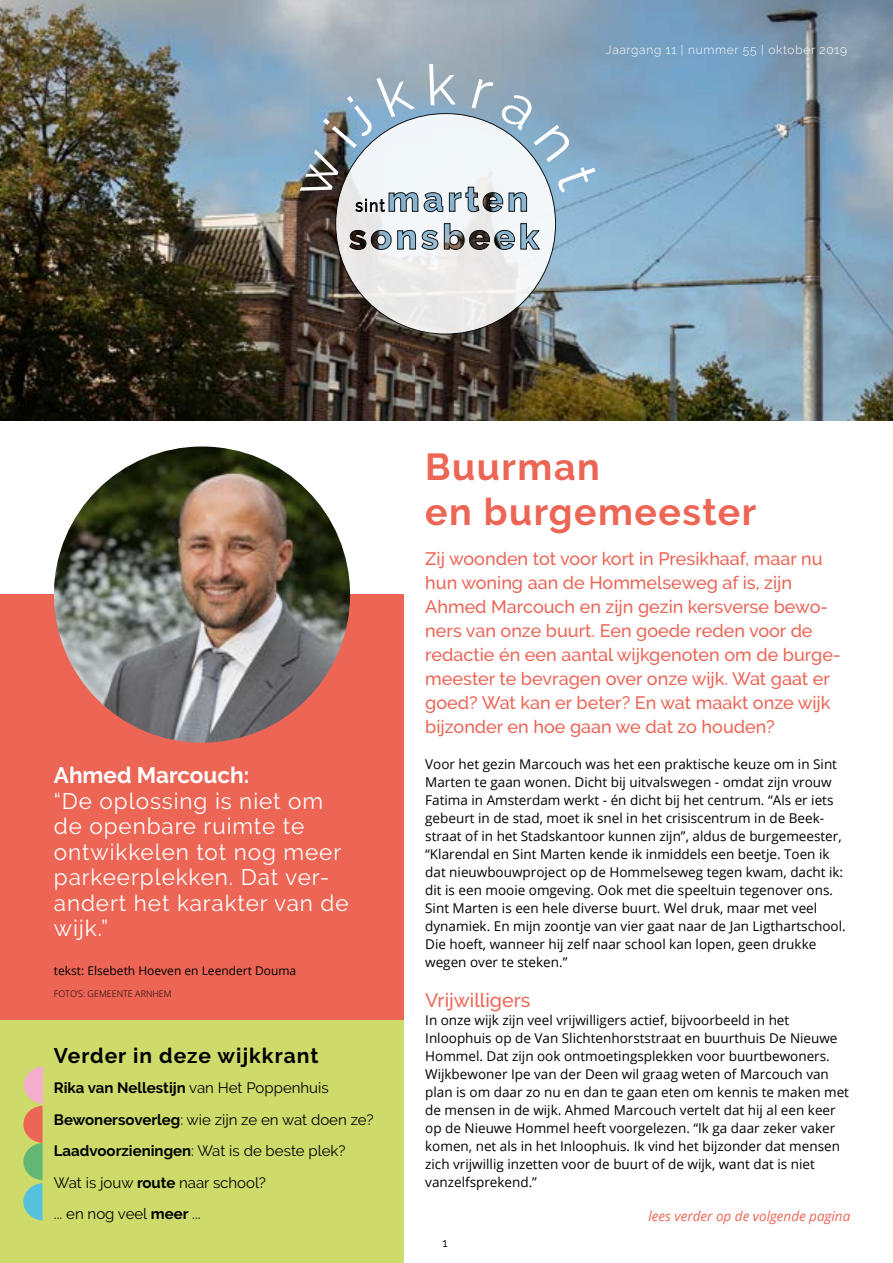
<style>
.page{position:relative;width:893px;height:1263px;background:#fff}
.page>*{position:absolute;margin:0;border:0;box-sizing:border-box;transform-origin:0 0}
.t1{font:700 37.5px/45px "Raleway";letter-spacing:.04em;color:#ec6555}
.t2{font:22.5px/25.5px "Raleway";letter-spacing:.04em;color:#fff}
.t3{font:700 22.5px "Raleway";color:#fff}
.t4{font:700 21px "Raleway";letter-spacing:.05em;color:#000}
.t5{font:500 19.5px "Raleway";color:#ec6555}
.t6{font:500 18px/24px "Raleway";color:#ec6555}
.t7{font:15px/31.5px "Raleway";color:#000}
.t8{font:13.5px/18px "Open Sans";color:#000}
.t9{font:italic 13.5px "Open Sans";color:#ec6555}
.t10{font:12px "Open Sans";color:#000}
.t11{font:300 12px "Raleway";letter-spacing:.06em;color:#fff}
.t12{font:12px "Raleway";color:#000}
.t13{font:300 9px "Open Sans";color:#000}
.s1{font-weight:700}
</style>
<div class="page">
<div style="left:0;top:1012px;width:404px;height:251px;background:#cedb6a"></div>
<div style="left:0;top:595px;width:404px;height:425px;background:#ec6555"></div>
<img style="left:0;top:0;width:893px;height:421px">
<img style="left:54px;top:446px;width:296px;height:297px;border-radius:148px">
<svg style="left:23px;top:1066px;width:20px;height:154px"></svg>
<svg style="left:300px;top:78px;width:115px;height:113px;background:#90a4b3"></svg>
<svg style="left:429px;top:64px;width:27px;height:41px"></svg>
<svg style="left:472px;top:79px;width:123px;height:122px;background:#91aec5"></svg>
<svg style="left:336px;top:113px;width:220px;height:221px"></svg>
<p class="t11" style="left:606px;top:43px;width:243px">Jaargang 11 | nummer 55 | oktober 2019</p>
<h2 class="t3" style="left:54px;top:762px;width:197px">Ahmed Marcouch:</h2>
<h2 class="t2" style="left:54px;top:788px;width:296px">“De oplossing is niet om de openbare ruimte te ontwikkelen tot nog meer parkeerplekken. Dat ver&shy;andert het karakter van de wijk.”</h2>
<p class="t10" style="left:54px;top:962px;width:244px">tekst: Elsebeth Hoeven en Leendert Douma</p>
<p class="t13" style="left:54px;top:988px;width:119px">FOTO’S: GEMEENTE ARNHEM</p>
<h3 class="t4" style="left:54px;top:1043px;width:266px">Verder in deze wijkkrant</h3>
<p class="t7" style="left:54px;top:1072px;width:321px"><span class="s1">Rika van Nellestijn</span> van Het Poppenhuis <span class="s1">Bewonersoverleg</span>: wie zijn ze en wat doen ze?<br><span class="s1">Laadvoorzieningen</span>: Wat is de beste plek?<br>Wat is jouw <span class="s1">route</span> naar school?<br>... en nog veel <span class="s1">meer</span> ...</p>
<h1 class="t1" style="left:425px;top:445px;width:333px">Buurman<br>en burgemeester</h1>
<p class="t6" style="left:425px;top:546px;width:417px">Zij woonden tot voor kort in Presikhaaf, maar nu hun woning aan de Hommelseweg af is, zijn Ahmed Marcouch en zijn gezin kersverse bewo&shy;ners van onze buurt. Een goede reden voor de redactie én een aantal wijkgenoten om de burge&shy;meester te bevragen over onze wijk. Wat gaat er goed? Wat kan er beter? En wat maakt onze wijk bijzonder en hoe gaan we dat zo houden?</p>
<p class="t8" style="left:425px;top:754px;width:422px">Voor het gezin Marcouch was het een praktische keuze om in Sint Marten te gaan wonen. Dicht bij uitvalswegen - omdat zijn vrouw Fatima in Amsterdam werkt - én dicht bij het centrum. “Als er iets gebeurt in de stad, moet ik snel in het crisiscentrum in de Beek&shy;straat of in het Stadskantoor kunnen zijn”, aldus de burgemeester, “Klarendal en Sint Marten kende ik inmiddels een beetje. Toen ik dat nieuwbouwproject op de Hommelseweg tegen kwam, dacht ik: dit is een mooie omgeving. Ook met die speeltuin tegenover ons.<br>Sint Marten is een hele diverse buurt. Wel druk, maar met veel dynamiek. En mijn zoontje van vier gaat naar de Jan Ligthartschool.<br>Die hoeft, wanneer hij zelf naar school kan lopen, geen drukke wegen over te steken.”</p>
<h3 class="t5" style="left:425px;top:989px;width:107px">Vrijwilligers</h3>
<p class="t8" style="left:425px;top:1011px;width:425px">In onze wijk zijn veel vrijwilligers actief, bijvoorbeeld in het Inloophuis op de Van Slichtenhorststraat en buurthuis De Nieuwe Hommel. Dat zijn ook ontmoetingsplekken voor buurtbewoners.<br>Wijkbewoner Ipe van der Deen wil graag weten of Marcouch van plan is om daar zo nu en dan te gaan eten om kennis te maken met de mensen in de wijk. Ahmed Marcouch vertelt dat hij al een keer op de Nieuwe Hommel heeft voorgelezen. “Ik ga daar zeker vaker komen, net als in het Inloophuis. Ik vind het bijzonder dat mensen zich vrijwillig inzetten voor de buurt of de wijk, want dat is niet vanzelfsprekend.”</p>
<p class="t12" style="left:442px;top:1235px;width:7px">1</p>
<p class="t9" style="left:648px;top:1207px;width:203px">lees verder op de volgende pagina</p>
</div>
